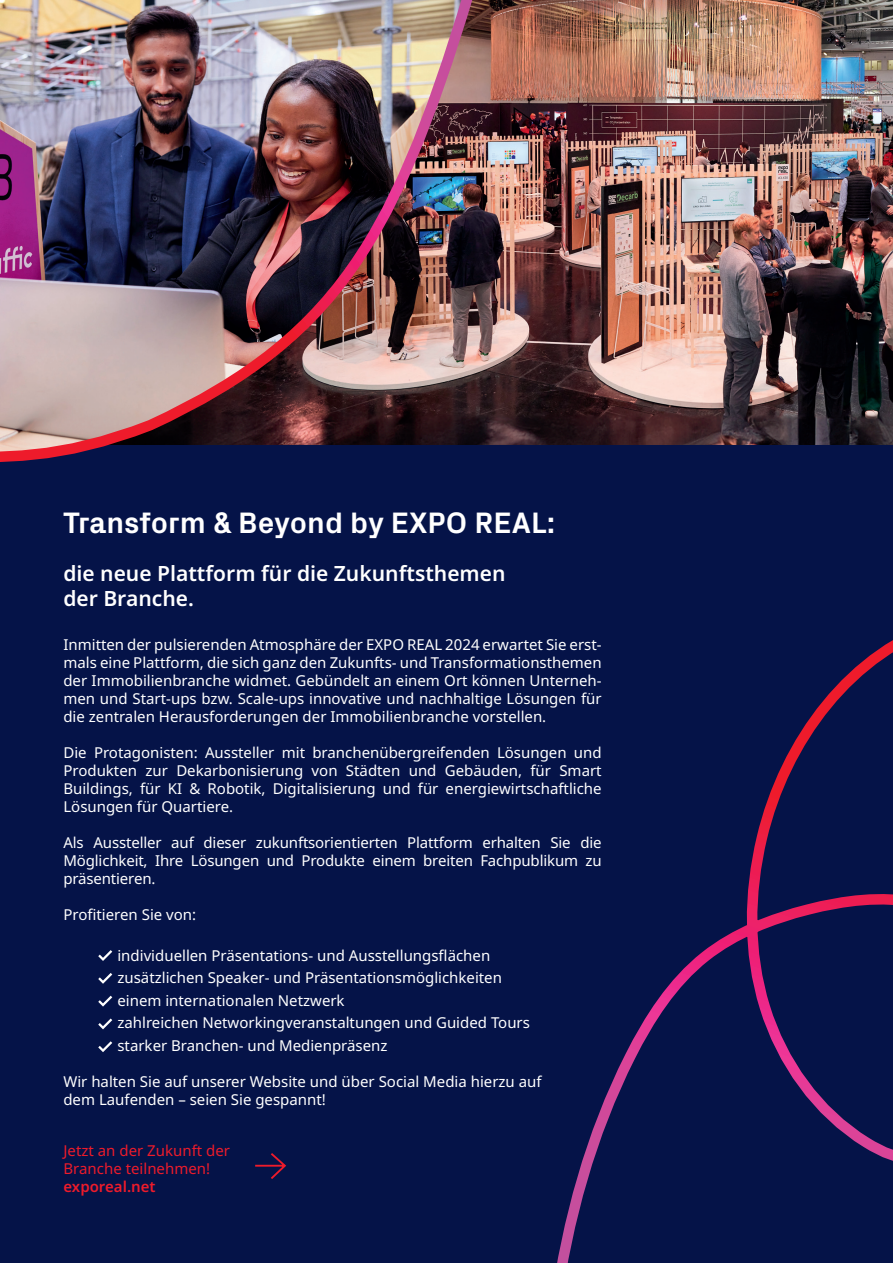
<style>
.page{position:relative;width:893px;height:1263px;background:#051348}
.page>*{position:absolute;margin:0;border:0;box-sizing:border-box;transform-origin:0 0}
.t1{font:700 30px "Px Grotesk";color:#fff}
.t2{font:600 21px/25.2px "Noto Sans";color:#fff}
.t3{font:15px/18px "Noto Sans";color:#fff;text-align:justify}
.t4{font:15px/18px "Noto Sans";color:#ee1b2b}
.t5{font:600 15px "Noto Sans";color:#ee1b2b}
</style>
<div class="page">
<svg style="left:557px;top:640px;width:336px;height:623px"></svg>
<img style="left:498px;top:0;width:395px;height:445px">
<svg style="left:255px;top:1153px;width:31px;height:26px"></svg>
<svg style="left:98px;top:950px;width:14px;height:11px"></svg>
<svg style="left:98px;top:973px;width:14px;height:11px"></svg>
<svg style="left:98px;top:996px;width:14px;height:10px"></svg>
<svg style="left:98px;top:1041px;width:14px;height:11px"></svg>
<svg style="left:98px;top:1018px;width:14px;height:11px"></svg>
<img style="left:0;top:0;width:498px;height:462px">
<h1 class="t1" style="left:63px;top:501px;width:494px">Transform &amp; Beyond by EXPO REAL:</h1>
<h2 class="t2" style="left:63px;top:561px;width:444px">die neue Plattform für die Zukunftsthemen der Branche.</h2>
<p class="t3" style="left:63px;top:636px;width:540px">Inmitten der pulsierenden Atmosphäre der EXPO REAL 2024 erwartet Sie erst&shy;mals eine Plattform, die sich ganz den Zukunfts- und Transformationsthemen der Immobilienbranche widmet. Gebündelt an einem Ort können Unterneh&shy;men und Start-ups bzw. Scale-ups innovative und nachhaltige Lösungen für die zentralen Herausforderungen der Immobilienbranche vorstellen.</p>
<p class="t3" style="left:63px;top:744px;width:540px">Die Protagonisten: Aussteller mit branchenübergreifenden Lösungen und Produkten zur Dekarbonisierung von Städten und Gebäuden, für Smart Buildings, für KI &amp; Robotik, Digitalisierung und für energiewirtschaftliche Lösungen für Quartiere.</p>
<p class="t3" style="left:63px;top:834px;width:540px">Als Aussteller auf dieser zukunftsorientierten Plattform erhalten Sie die Möglichkeit, Ihre Lösungen und Produkte einem breiten Fachpublikum zu präsentieren.</p>
<p class="t3" style="left:63px;top:906px;width:134px">Profitieren Sie von:</p>
<p class="t3" style="left:117px;top:944px;width:414px;line-height:22.5px;text-align:left">individuellen Präsentations- und Ausstellungsflächen zusätzlichen Speaker- und Präsentationsmöglichkeiten einem internationalen Netzwerk<br>zahlreichen Networkingveranstaltungen und Guided Tours starker Branchen- und Medienpräsenz</p>
<p class="t3" style="left:63px;top:1073px;width:480px">Wir halten Sie auf unserer Website und über Social Media hierzu auf dem Laufenden – seien Sie gespannt!</p>
<p class="t4" style="left:64px;top:1142px;width:168px">Jetzt an der Zukunft der<br>Branche teilnehmen!</p>
<p class="t5" style="left:64px;top:1176px;width:94px">exporeal.net</p>
</div>
